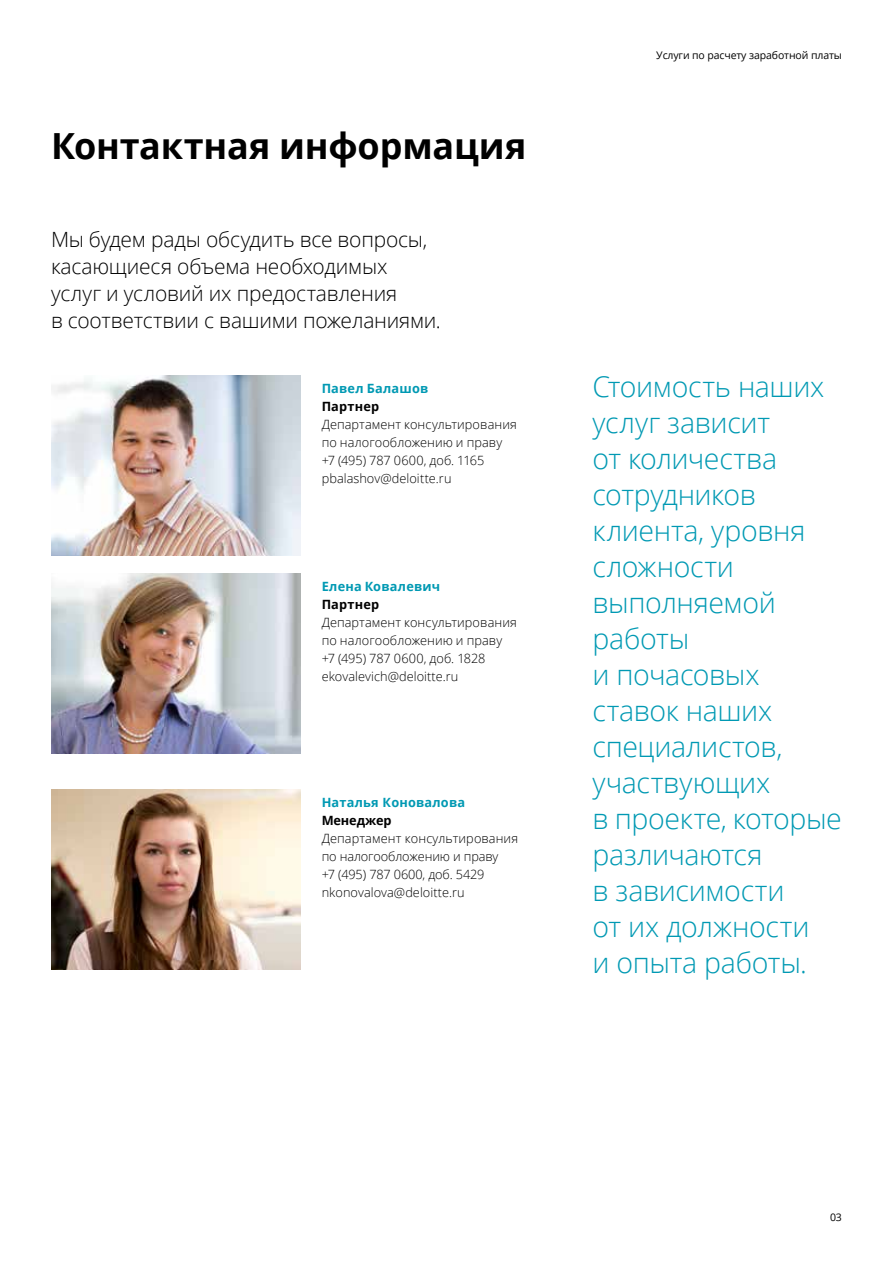
<style>
.page{position:relative;width:893px;height:1263px;background:#fff}
.page>*{position:absolute;margin:0;border:0;box-sizing:border-box;transform-origin:0 0}
.t1{font:700 36px "Open Sans";letter-spacing:-.005em;color:#000}
.t2{font:300 28.5px/36px "Open Sans";letter-spacing:-.015em;color:#0099b3}
.t3{font:300 21px/27px "Open Sans";letter-spacing:-.01em;color:#000}
.t4{font:300 12.75px/18px "Open Sans";letter-spacing:.005em;color:#000}
.t5{font:700 12.75px "Open Sans";letter-spacing:.015em;color:#0099b3}
.t6{font:700 12.75px "Open Sans";letter-spacing:.015em;color:#000}
.t7{font:700 12.75px "Open Sans";letter-spacing:-.01em;color:#000}
.t8{font:10.5px "Open Sans";letter-spacing:-.01em;color:#000}
</style>
<div class="page">
<img style="left:51px;top:375px;width:249px;height:180px">
<img style="left:51px;top:573px;width:249px;height:180px">
<img style="left:51px;top:789px;width:249px;height:180px">
<h1 class="t1" style="left:51px;top:121px;width:477px">Контактная информация</h1>
<h3 class="t3" style="left:51px;top:225px;width:391px">Мы будем рады обсудить все вопросы, касающиеся объема необходимых услуг и условий их предоставления<br>в соответствии с вашими пожеланиями.</h3>
<p class="t5" style="left:322px;top:379px;width:108px">Павел Балашов</p>
<p class="t6" style="left:322px;top:397px;width:59px">Партнер</p>
<p class="t4" style="left:322px;top:415px;width:197px">Департамент консультирования по налогообложению и праву +7 (495) 787 0600, доб. 1165 pbalashov@deloitte.ru</p>
<p class="t5" style="left:322px;top:577px;width:120px">Елена Ковалевич</p>
<p class="t6" style="left:322px;top:595px;width:59px">Партнер</p>
<p class="t4" style="left:322px;top:613px;width:197px">Департамент консультирования по налогообложению и праву +7 (495) 787 0600, доб. 1828 ekovalevich@deloitte.ru</p>
<p class="t5" style="left:322px;top:793px;width:145px">Наталья Коновалова</p>
<p class="t7" style="left:322px;top:811px;width:71px">Менеджер</p>
<p class="t4" style="left:322px;top:829px;width:198px">Департамент консультирования по налогообложению и праву<br>+7 (495) 787 0600, доб. 5429 nkonovalova@deloitte.ru</p>
<p class="t8" style="left:656px;top:48px;width:187px">Услуги по расчету заработной платы</p>
<h2 class="t2" style="left:592px;top:368px;width:251px">Стоимость наших услуг зависит<br>от количества сотрудников клиента, уровня сложности выполняемой работы<br>и почасовых ставок наших специалистов, участвующих<br>в проекте, которые различаются<br>в зависимости<br>от их должности<br>и опыта работы.</h2>
<p class="t8" style="left:830px;top:1210px;width:13px">03</p>
</div>
